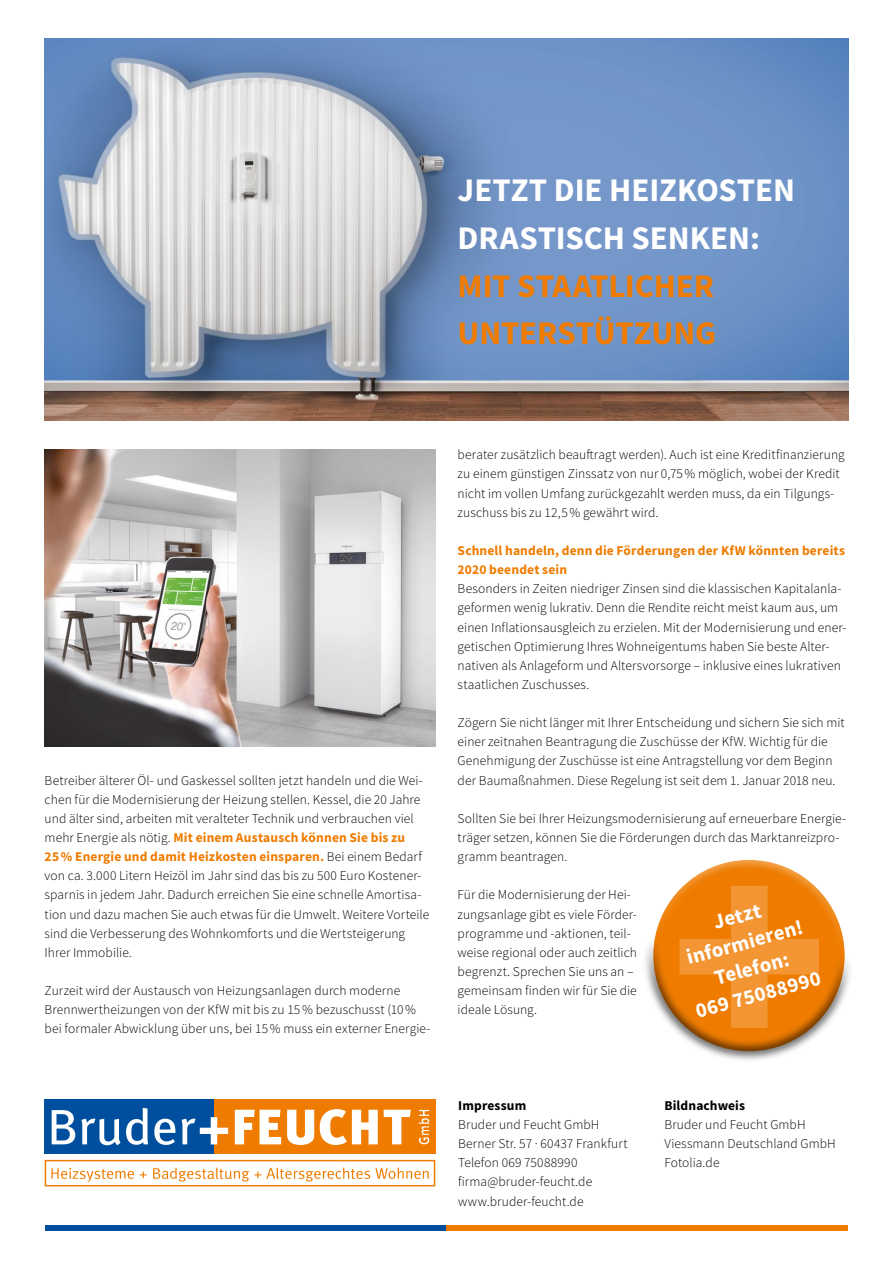
<style>
.page{position:relative;width:893px;height:1263px;background:#fff}
.page>*{position:absolute;margin:0;border:0;box-sizing:border-box;transform-origin:0 0}
._1_Head{font:700 33px/47.8px "Source Sans Pro";letter-spacing:-.005em;color:#fff}
.t1{font:700 21px/27px "Source Sans Pro";color:#fff;text-align:center}
._4_Copy{font:300 13.5px/19.2px "Source Sans Pro";letter-spacing:.005em;color:#000}
._3_Zwischenhead{font:700 13.5px/19.2px "Source Sans Pro";letter-spacing:.01em;color:#ef7c00}
._4_Copy-2{font:700 13.5px "Source Sans Pro";letter-spacing:.01em;color:#000}
.s1{color:#ef7c00}
.s2{font-weight:700;color:#ef7c00}
</style>
<div class="page">
<img style="left:45px;top:38px;width:803px;height:383px">
<div style="left:45px;top:1225px;width:401px;height:6px;background:#004e9e"></div>
<div style="left:446px;top:1225px;width:402px;height:6px;background:#ef7c00"></div>
<div style="left:45px;top:1099px;width:169px;height:54px;background:#004e9e"></div>
<div style="left:214px;top:1099px;width:221px;height:54px;background:#ef7c00"></div>
<svg style="left:52px;top:1110px;width:23px;height:34px"></svg>
<svg style="left:81px;top:1108px;width:67px;height:37px"></svg>
<svg style="left:154px;top:1119px;width:21px;height:26px"></svg>
<svg style="left:235px;top:1110px;width:46px;height:34px"></svg>
<svg style="left:287px;top:1110px;width:27px;height:35px"></svg>
<svg style="left:320px;top:1109px;width:58px;height:36px"></svg>
<svg style="left:384px;top:1110px;width:27px;height:34px"></svg>
<svg style="left:181px;top:1117px;width:47px;height:27px"></svg>
<svg style="left:418px;top:1110px;width:11px;height:34px"></svg>
<svg style="left:45px;top:1160px;width:390px;height:26px"></svg>
<img style="left:45px;top:449px;width:390px;height:297px">
<div style="left:646px;top:847px;width:208px;height:111px;background:#fff;opacity:.75"></div>
<div style="left:642px;top:934px;width:213px;height:130px;background:#000;opacity:.8"></div>
<svg style="left:679px;top:886px;width:140px;height:142px;background:#ef8717"></svg>
<p class="_1_Head" style="left:458px;top:166px;width:339px">JETZT DIE HEIZKOSTEN<br>DRASTISCH SENKEN:<br><span class="s1">MIT STAATLICHER<br>UNTERSTÜTZUNG</span></p>
<p class="_4_Copy" style="left:45px;top:770px;width:386px">Betreiber älterer Öl- und Gaskessel sollten jetzt handeln und die Wei&shy;chen für die Modernisierung der Heizung stellen. Kessel, die 20 Jahre und älter sind, arbeiten mit veralteter Technik und verbrauchen viel mehr Energie als nötig. <span class="s2">Mit einem Austausch können Sie bis zu 25% Energie und damit Heizkosten einsparen.</span> Bei einem Bedarf von ca. 3.000 Litern Heizöl im Jahr sind das bis zu 500 Euro Kostener&shy;sparnis in jedem Jahr. Dadurch erreichen Sie eine schnelle Amortisa&shy;tion und dazu machen Sie auch etwas für die Umwelt. Weitere Vorteile sind die Verbesserung des Wohnkomforts und die Wertsteigerung Ihrer Immobilie.</p>
<p class="_4_Copy" style="left:45px;top:981px;width:387px">Zurzeit wird der Austausch von Heizungsanlagen durch moderne<br>Brennwertheizungen von der KfW mit bis zu 15% bezuschusst (10% bei formaler Abwicklung über uns, bei 15% muss ein externer Energie-</p>
<p class="_4_Copy" style="left:458px;top:445px;width:389px">berater zusätzlich beauftragt werden). Auch ist eine Kreditfinanzierung zu einem günstigen Zinssatz von nur 0,75% möglich, wobei der Kredit nicht im vollen Umfang zurückgezahlt werden muss, da ein Tilgungs&shy;zuschuss bis zu 12,5% gewährt wird.</p>
<p class="_3_Zwischenhead" style="left:458px;top:541px;width:389px">Schnell handeln, denn die Förderungen der KfW könnten bereits<br>2020 beendet sein</p>
<p class="_4_Copy" style="left:458px;top:579px;width:390px">Besonders in Zeiten niedriger Zinsen sind die klassischen Kapitalanla&shy;geformen wenig lukrativ. Denn die Rendite reicht meist kaum aus, um einen Inflationsausgleich zu erzielen. Mit der Modernisierung und ener&shy;getischen Optimierung Ihres Wohneigentums haben Sie beste Alter&shy;nativen als Anlageform und Altersvorsorge – inklusive eines lukrativen staatlichen Zuschusses.</p>
<p class="_4_Copy" style="left:458px;top:713px;width:389px">Zögern Sie nicht länger mit Ihrer Entscheidung und sichern Sie sich mit einer zeitnahen Beantragung die Zuschüsse der KfW. Wichtig für die Genehmigung der Zuschüsse ist eine Antragstellung vor dem Beginn der Baumaßnahmen. Diese Regelung ist seit dem 1. Januar 2018 neu.</p>
<p class="_4_Copy" style="left:458px;top:809px;width:390px">Sollten Sie bei Ihrer Heizungsmodernisierung auf erneuerbare Energie&shy;träger setzen, können Sie die Förderungen durch das Marktanreizpro&shy;gramm beantragen.</p>
<p class="_4_Copy" style="left:458px;top:885px;width:181px">Für die Modernisierung der Hei&shy;zungsanlage gibt es viele Förder&shy;programme und -aktionen, teil&shy;weise regional oder auch zeitlich begrenzt. Sprechen Sie uns an – gemeinsam finden wir für Sie die ideale Lösung.</p>
<p class="t1" style="left:677px;top:918px;width:121px;rotate:-15deg">Jetzt informieren!</p>
<p class="t1" style="left:685px;top:972px;width:130px;rotate:-15deg">Telefon:<br>069 75088990</p>
<p class="_4_Copy-2" style="left:458px;top:1096px;width:70px">Impressum</p>
<p class="_4_Copy" style="left:458px;top:1115px;width:143px">Bruder und Feucht GmbH</p>
<p class="_4_Copy" style="left:458px;top:1134px;width:171px">Berner Str. 57 · 60437 Frankfurt</p>
<p class="_4_Copy" style="left:458px;top:1153px;width:121px">Telefon 069 75088990</p>
<p class="_4_Copy" style="left:458px;top:1172px;width:136px">firma@bruder-feucht.de</p>
<p class="_4_Copy" style="left:458px;top:1191px;width:127px">www.bruder-feucht.de</p>
<p class="_4_Copy-2" style="left:664px;top:1096px;width:82px">Bildnachweis</p>
<p class="_4_Copy" style="left:664px;top:1115px;width:143px">Bruder und Feucht GmbH</p>
<p class="_4_Copy" style="left:664px;top:1134px;width:173px">Viessmann Deutschland GmbH<br>Fotolia.de</p>
</div>
